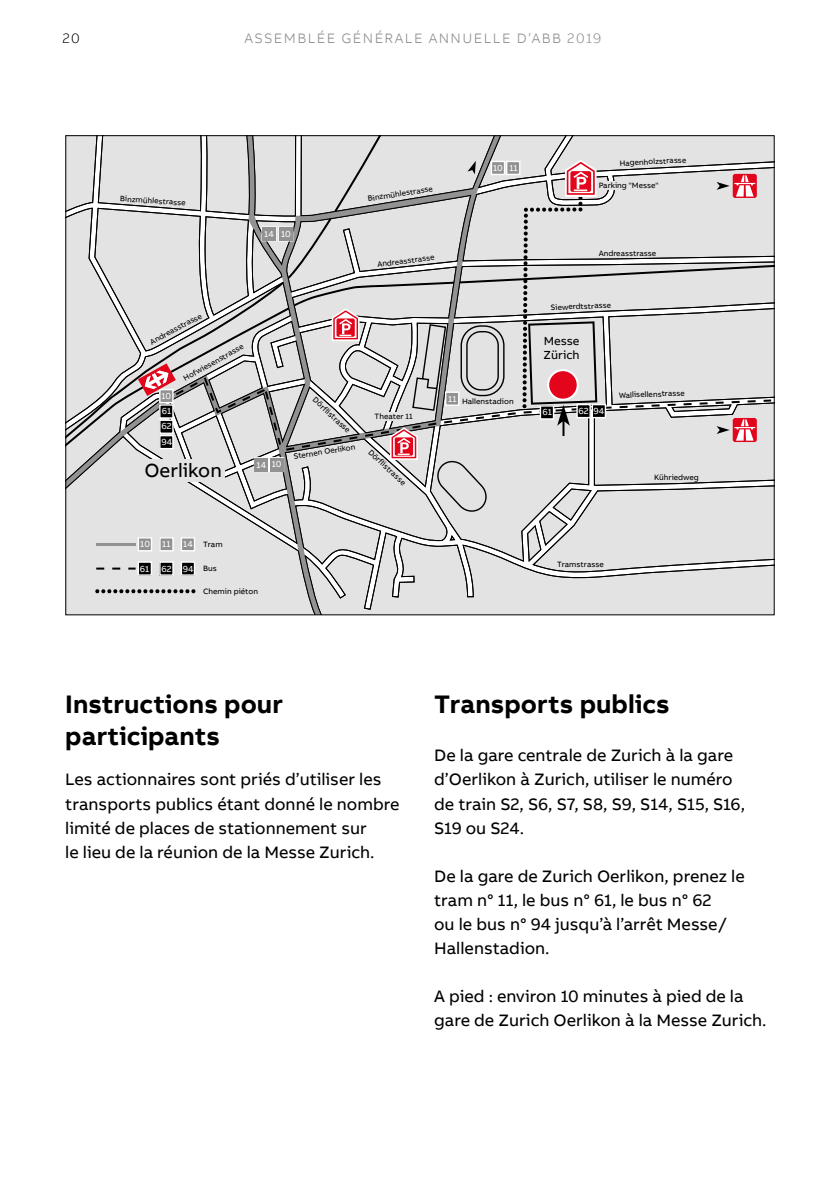
<style>
.page{position:relative;width:840px;height:1191px;background:#fff}
.page>*{position:absolute;margin:0;border:0;box-sizing:border-box;transform-origin:0 0}
.t1{font:700 26px/32px "AB Bvoice";color:#000}
.t2{font:19.6px "AB Bvoice";color:#000}
.t3{font:17px/24px "AB Bvoice";color:#000}
.t4{font:300 14px "AB Bvoice";letter-spacing:.1em;color:#8a8a8d}
.t5{font:300 14px "AB Bvoice";color:#000}
.t6{font:12px/14.4px "AB Bvoice";color:#000}
.t7{font:9px "AB Bvoice";color:#fff}
.t8{font:8px "AB Bvoice";color:#000}
</style>
<div class="page">
<svg style="left:67px;top:137px;width:705px;height:476px;background:#dadada"></svg>
<svg style="left:94px;top:137px;width:676px;height:476px;background:#d2d0d0"></svg>
<p class="t5" style="left:62px;top:30px;width:19px">20</p>
<p class="t4" style="left:244px;top:30px;width:358px">ASSEMBLÉE GÉNÉRALE ANNUELLE D’ABB 2019</p>
<p class="t8" style="left:120px;top:193px;width:67px;rotate:4deg">Binzmühlestrasse</p>
<p class="t8" style="left:367px;top:194px;width:67px;rotate:-9deg">Binzmühlestrasse</p>
<p class="t7" style="left:264px;top:228px;width:11px">14</p>
<p class="t7" style="left:281px;top:228px;width:11px">10</p>
<p class="t8" style="left:376px;top:259px;width:59px;rotate:-7deg">Andreasstrasse</p>
<p class="t7" style="left:493px;top:162px;width:26px">10 11</p>
<p class="t8" style="left:148px;top:338px;width:59px;rotate:-28deg">Andreasstrasse</p>
<p class="t8" style="left:181px;top:374px;width:69px;rotate:-29deg">Hofwiesenstrasse</p>
<p class="t7" style="left:161px;top:390px;width:11px">10</p>
<p class="t7" style="left:162px;top:406px;width:11px">61</p>
<p class="t7" style="left:161px;top:421px;width:12px">62</p>
<p class="t7" style="left:161px;top:436px;width:12px">94</p>
<p class="t2" style="left:144px;top:458px;width:79px">Oerlikon</p>
<p class="t7" style="left:271px;top:459px;width:11px">10</p>
<p class="t7" style="left:256px;top:459px;width:11px">14</p>
<p class="t8" style="left:317px;top:395px;width:50px;rotate:43deg">Dörflistrasse</p>
<p class="t8" style="left:293px;top:451px;width:64px;rotate:-9deg">Sternen Oerlikon</p>
<p class="t8" style="left:374px;top:411px;width:40px">Theater 11</p>
<p class="t8" style="left:372px;top:447px;width:50px;rotate:43deg">Dörflistrasse</p>
<p class="t7" style="left:448px;top:393px;width:10px">11</p>
<p class="t8" style="left:461px;top:397px;width:53px">Hallenstadion</p>
<p class="t7" style="left:140px;top:538px;width:11px">10</p>
<p class="t7" style="left:140px;top:563px;width:11px">61</p>
<p class="t7" style="left:162px;top:538px;width:10px">11</p>
<p class="t7" style="left:161px;top:563px;width:12px">62</p>
<p class="t7" style="left:183px;top:538px;width:11px">14</p>
<p class="t7" style="left:183px;top:563px;width:12px">94</p>
<p class="t8" style="left:203px;top:539px;width:21px">Tram</p>
<p class="t8" style="left:203px;top:563px;width:15px">Bus</p>
<p class="t8" style="left:203px;top:586px;width:56px">Chemin piéton</p>
<p class="t8" style="left:619px;top:158px;width:68px;rotate:-3deg">Hagenholzstrasse</p>
<p class="t8" style="left:598px;top:181px;width:61px">Parking "Messe"</p>
<p class="t8" style="left:598px;top:248px;width:59px">Andreasstrasse</p>
<p class="t8" style="left:550px;top:302px;width:62px;rotate:-2deg">Siewerdtstrasse</p>
<p class="t6" style="left:543px;top:333px;width:37px">Messe<br>Zürich</p>
<p class="t7" style="left:542px;top:406px;width:11px">61</p>
<p class="t7" style="left:578px;top:405px;width:27px">62 94</p>
<p class="t8" style="left:618px;top:390px;width:67px;rotate:-2deg">Wallisellenstrasse</p>
<p class="t8" style="left:653px;top:472px;width:46px">Kühriedweg</p>
<p class="t8" style="left:556px;top:560px;width:48px">Tramstrasse</p>
<h1 class="t1" style="left:65px;top:688px;width:219px">Instructions pour participants</h1>
<p class="t3" style="left:65px;top:768px;width:335px">Les actionnaires sont priés d’utiliser les transports publics étant donné le nombre limité de places de stationnement sur<br>le lieu de la réunion de la Messe Zurich.</p>
<h1 class="t1" style="left:434px;top:688px;width:237px">Transports publics</h1>
<p class="t3" style="left:434px;top:744px;width:312px">De la gare centrale de Zurich à la gare d’Oerlikon à Zurich, utiliser le numéro de train S2, S6, S7, S8, S9, S14, S15, S16,<br>S19 ou S24.</p>
<p class="t3" style="left:434px;top:864px;width:312px">De la gare de Zurich Oerlikon, prenez le tram n° 11, le bus n° 61, le bus n° 62<br>ou le bus n° 94 jusqu’à l’arrêt Messe/<br>Hallenstadion.</p>
<p class="t3" style="left:434px;top:984px;width:334px">A pied : environ 10 minutes à pied de la gare de Zurich Oerlikon à la Messe Zurich.</p>
</div>
